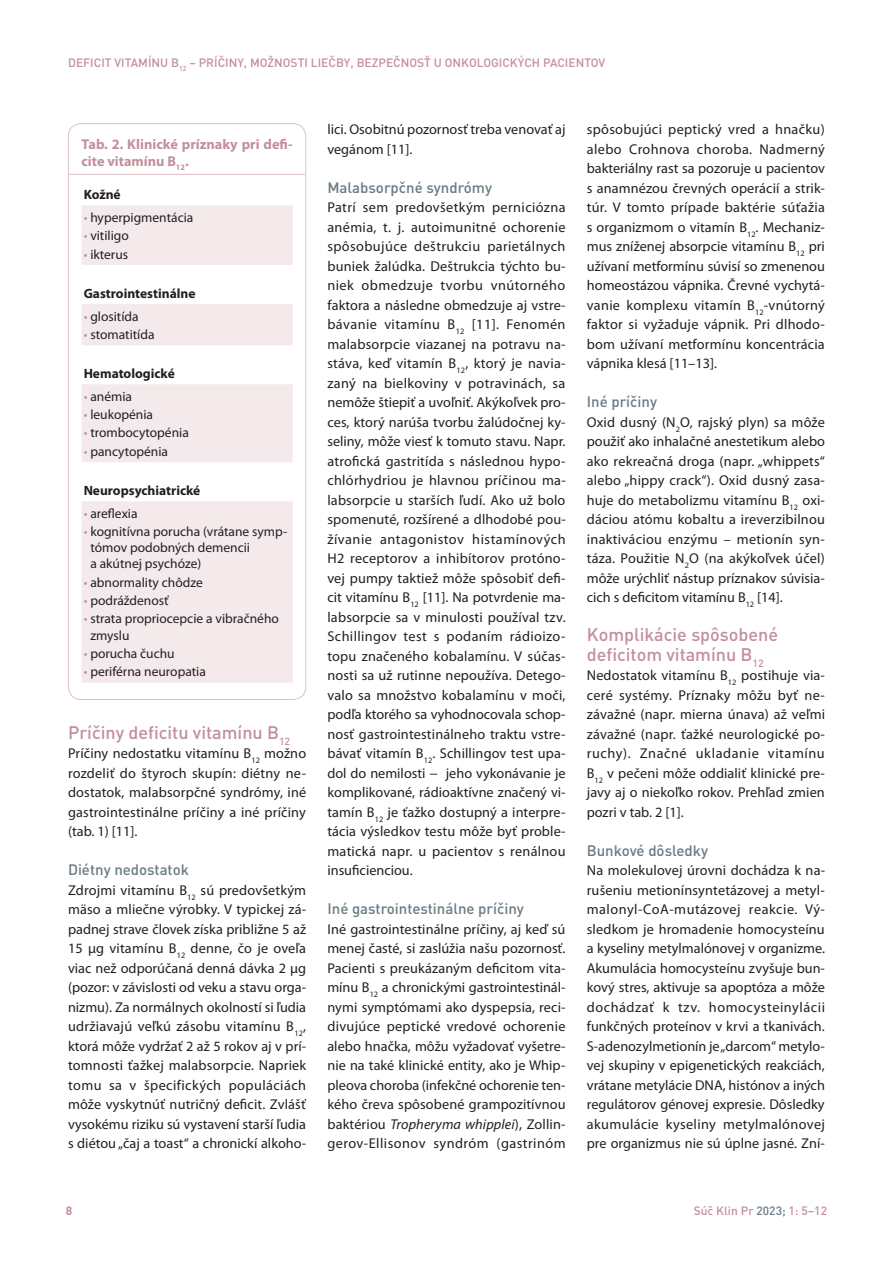
<style>
.page{position:relative;width:893px;height:1263px;background:#fff}
.page>*{position:absolute;margin:0;border:0;box-sizing:border-box;transform-origin:0 0}
.t1{font:500 18px/19.5px "DINCE";color:#c38f9a}
.t2{font:500 15px "DINCE";color:#6b7a83}
.t3{font:14.25px/19.5px "Myriad Pro";color:#231f20;text-align:justify}
.t4{font:700 14.25px/16.5px "Myriad Pro";letter-spacing:.005em;color:#c38f9a}
.t5{font:13.5px/16.2px "Myriad Pro";color:#231f20}
.t6{font:700 13.5px "Myriad Pro";color:#231f20}
.t7{font:500 12px "DINCE";color:#c38f9a}
.t8{font:700 12px "DINCE";color:#c38f9a}
.s1{color:#c38f9a}
.s2{font-style:italic}
.s3{color:#6b7a83}
</style>
<div class="page">
<hr style="left:69px;top:174px;width:236px;height:1px;background:#ddc0c6">
<svg style="left:82px;top:205px;width:211px;height:478px;fill:#f4e9eb"></svg>
<div style="left:68px;top:123px;width:238px;height:577px;border:1px solid #ddc0c6;border-radius:13px"></div>
<p class="t7" style="left:68px;top:55px;width:539px">Deficit vitamínu B<sub>12</sub> – príčiny, možnosti liečby, bezpečnosť u onkologických pacientov</p>
<p class="t4" style="left:82px;top:135px;width:213px">Tab. 2. Klinické príznaky pri defi&shy;cite vitamínu B<sub>12</sub>.</p>
<p class="t6" style="left:84px;top:186px;width:39px">Kožné</p>
<p class="t5" style="left:84px;top:209px;width:111px"><span class="s1">•</span> hyperpigmentácia</p>
<p class="t5" style="left:84px;top:227px;width:47px"><span class="s1">•</span> vitiligo</p>
<p class="t5" style="left:84px;top:246px;width:46px"><span class="s1">•</span> ikterus</p>
<p class="t6" style="left:84px;top:284px;width:113px">Gastrointestinálne</p>
<p class="t5" style="left:84px;top:308px;width:57px"><span class="s1">•</span> glositída</p>
<p class="t5" style="left:84px;top:326px;width:72px"><span class="s1">•</span> stomatitída</p>
<p class="t6" style="left:84px;top:365px;width:93px">Hematologické</p>
<p class="t5" style="left:84px;top:388px;width:50px"><span class="s1">•</span> anémia</p>
<p class="t5" style="left:84px;top:406px;width:71px"><span class="s1">•</span> leukopénia</p>
<p class="t5" style="left:84px;top:425px;width:107px"><span class="s1">•</span> trombocytopénia</p>
<p class="t5" style="left:84px;top:443px;width:86px"><span class="s1">•</span> pancytopénia</p>
<p class="t6" style="left:84px;top:481px;width:118px">Neuropsychiatrické</p>
<p class="t5" style="left:84px;top:505px;width:55px"><span class="s1">•</span> areflexia</p>
<p class="t5" style="left:90px;top:523px;width:198px;text-indent:-7px"><span class="s1">•</span> kognitívna porucha (vrátane symp&shy;tómov podobných demencii<br>a akútnej psychóze)</p>
<p class="t5" style="left:84px;top:574px;width:121px"><span class="s1">•</span> abnormality chôdze</p>
<p class="t5" style="left:84px;top:592px;width:87px"><span class="s1">•</span> podráždenosť</p>
<p class="t5" style="left:90px;top:611px;width:190px;text-indent:-7px"><span class="s1">•</span> strata propriocepcie a vibračného zmyslu</p>
<p class="t5" style="left:84px;top:645px;width:92px"><span class="s1">•</span> porucha čuchu</p>
<p class="t5" style="left:84px;top:663px;width:124px"><span class="s1">•</span> periférna neuropatia</p>
<p class="t1" style="left:68px;top:722px;width:224px">Príčiny deficitu vitamínu B<sub>12</sub></p>
<p class="t3" style="left:68px;top:744px;width:240px">Príčiny nedostatku vitamínu B<sub>12</sub> možno rozdeliť do štyroch skupín: diétny ne&shy;dostatok, malabsorpčné syndrómy, iné gastrointestinálne príčiny a iné príčiny (tab. 1) [11].</p>
<p class="t2" style="left:68px;top:860px;width:122px">Diétny nedostatok</p>
<p class="t3" style="left:68px;top:880px;width:240px">Zdrojmi vitamínu B<sub>12</sub> sú predovšetkým mäso a mliečne výrobky. V typickej zá&shy;padnej strave človek získa približne 5 až 15 μg vitamínu B<sub>12</sub> denne, čo je oveľa viac než odporúčaná denná dávka 2 μg (pozor: v závislosti od veku a stavu orga&shy;nizmu). Za normálnych okolností si ľudia udržiavajú veľkú zásobu vitamínu B<sub>12</sub>, ktorá môže vydržať 2 až 5 rokov aj v prí&shy;tomnosti ťažkej malabsorpcie. Napriek tomu sa v špecifických populáciách môže vyskytnúť nutričný deficit. Zvlášť vysokému riziku sú vystavení starší ľudia s diétou „čaj a toast“ a chronickí alkoho-</p>
<p class="t3" style="left:327px;top:120px;width:240px">lici. Osobitnú pozornosť treba venovať aj vegánom [11].</p>
<p class="t2" style="left:327px;top:178px;width:166px">Malabsorpčné syndrómy</p>
<p class="t3" style="left:327px;top:198px;width:240px">Patrí sem predovšetkým perniciózna anémia, t. j. autoimunitné ochorenie spôsobujúce deštrukciu parietálnych buniek žalúdka. Deštrukcia týchto bu&shy;niek obmedzuje tvorbu vnútorného faktora a následne obmedzuje aj vstre&shy;bávanie vitamínu B<sub>12</sub> [11]. Fenomén malabsorpcie viazanej na potravu na&shy;stáva, keď vitamín B<sub>12</sub>, ktorý je navia&shy;zaný na bielkoviny v potravinách, sa nemôže štiepiť a uvoľniť. Akýkoľvek pro&shy;ces, ktorý narúša tvorbu žalúdočnej ky&shy;seliny, môže viesť k tomuto stavu. Napr. atrofická gastritída s následnou hypo&shy;chlórhydriou je hlavnou príčinou ma&shy;labsorpcie u starších ľudí. Ako už bolo spomenuté, rozšírené a dlhodobé pou&shy;žívanie antagonistov histamínových H2 receptorov a inhibítorov protóno&shy;vej pumpy taktiež môže spôsobiť defi&shy;cit vitamínu B<sub>12</sub> [11]. Na potvrdenie ma&shy;labsorpcie sa v minulosti používal tzv.<br>Schillingov test s podaním rádioizo&shy;topu značeného kobalamínu. V súčas&shy;nosti sa už rutinne nepoužíva. Detego&shy;valo sa množstvo kobalamínu v moči, podľa ktorého sa vyhodnocovala schop&shy;nosť gastrointestinálneho traktu vstre&shy;bávať vitamín B<sub>12</sub>. Schillingov test upa&shy;dol do nemilosti − jeho vykonávanie je komplikované, rádioaktívne značený vi&shy;tamín B<sub>12</sub> je ťažko dostupný a interpre&shy;tácia výsledkov testu môže byť proble&shy;matická napr. u pacientov s renálnou insuficienciou.</p>
<p class="t2" style="left:327px;top:899px;width:198px">Iné gastrointestinálne príčiny</p>
<p class="t3" style="left:327px;top:919px;width:240px">Iné gastrointestinálne príčiny, aj keď sú menej časté, si zaslúžia našu pozornosť.<br>Pacienti s preukázaným deficitom vita&shy;mínu B<sub>12</sub> a chronickými gastrointestinál&shy;nymi symptómami ako dyspepsia, reci&shy;divujúce peptické vredové ochorenie alebo hnačka, môžu vyžadovať vyšetre&shy;nie na také klinické entity, ako je Whip&shy;pleova choroba (infekčné ochorenie ten&shy;kého čreva spôsobené grampozitívnou baktériou <span class="s2">Tropheryma whipplei</span>), Zollin&shy;gerov-Ellisonov syndróm (gastrinóm</p>
<p class="t3" style="left:587px;top:120px;width:240px">spôsobujúci peptický vred a hnačku) alebo Crohnova choroba. Nadmerný bakteriálny rast sa pozoruje u pacientov s anamnézou črevných operácií a strik&shy;túr. V tomto prípade baktérie súťažia s organizmom o vitamín B<sub>12</sub>. Mechaniz&shy;mus zníženej absorpcie vitamínu B<sub>12</sub> pri užívaní metformínu súvisí so zmenenou homeostázou vápnika. Črevné vychytá&shy;vanie komplexu vitamín B<sub>12</sub>-vnútorný faktor si vyžaduje vápnik. Pri dlhodo&shy;bom užívaní metformínu koncentrácia vápnika klesá [11–13].</p>
<p class="t2" style="left:587px;top:392px;width:72px">Iné príčiny</p>
<p class="t3" style="left:587px;top:412px;width:240px">Oxid dusný (N<sub>2</sub>O, rajský plyn) sa môže použiť ako inhalačné anestetikum alebo ako rekreačná droga (napr. „whippets“ alebo „hippy crack“). Oxid dusný zasa&shy;huje do metabolizmu vitamínu B<sub>12</sub> oxi&shy;dáciou atómu kobaltu a ireverzibilnou inaktiváciou enzýmu – metionín syn&shy;táza. Použitie N<sub>2</sub>O (na akýkoľvek účel) môže urýchliť nástup príznakov súvisia&shy;cich s deficitom vitamínu B<sub>12</sub> [14].</p>
<p class="t1" style="left:587px;top:624px;width:193px">Komplikácie spôsobené deficitom vitamínu B<sub>12</sub></p>
<p class="t3" style="left:587px;top:666px;width:240px">Nedostatok vitamínu B<sub>12</sub> postihuje via&shy;ceré systémy. Príznaky môžu byť ne&shy;závažné (napr. mierna únava) až veľmi závažné (napr. ťažké neurologické po&shy;ruchy). Značné ukladanie vitamínu B<sub>12</sub> v pečeni môže oddialiť klinické pre&shy;javy aj o niekoľko rokov. Prehľad zmien pozri v tab. 2 [1].</p>
<p class="t2" style="left:587px;top:841px;width:123px">Bunkové dôsledky</p>
<p class="t3" style="left:587px;top:861px;width:240px">Na molekulovej úrovni dochádza k na&shy;rušeniu metionínsyntetázovej a metyl&shy;malonyl-CoA-mutázovej reakcie. Vý&shy;sledkom je hromadenie homocysteínu a kyseliny metylmalónovej v organizme.<br>Akumulácia homocysteínu zvyšuje bun&shy;kový stres, aktivuje sa apoptóza a môže dochádzať k tzv. homocysteinylácii funkčných proteínov v krvi a tkanivách.<br>S-adenozylmetionín je „darcom“ metylo&shy;vej skupiny v epigenetických reakciách, vrátane metylácie DNA, histónov a iných regulátorov génovej expresie. Dôsledky akumulácie kyseliny metylmalónovej pre organizmus nie sú úplne jasné. Zní-</p>
<p class="t8" style="left:66px;top:1202px;width:8px">8</p>
<p class="t7" style="left:694px;top:1203px;width:135px">Súč Klin Pr <span class="s3">2023;</span> 1: 5–12</p>
</div>
